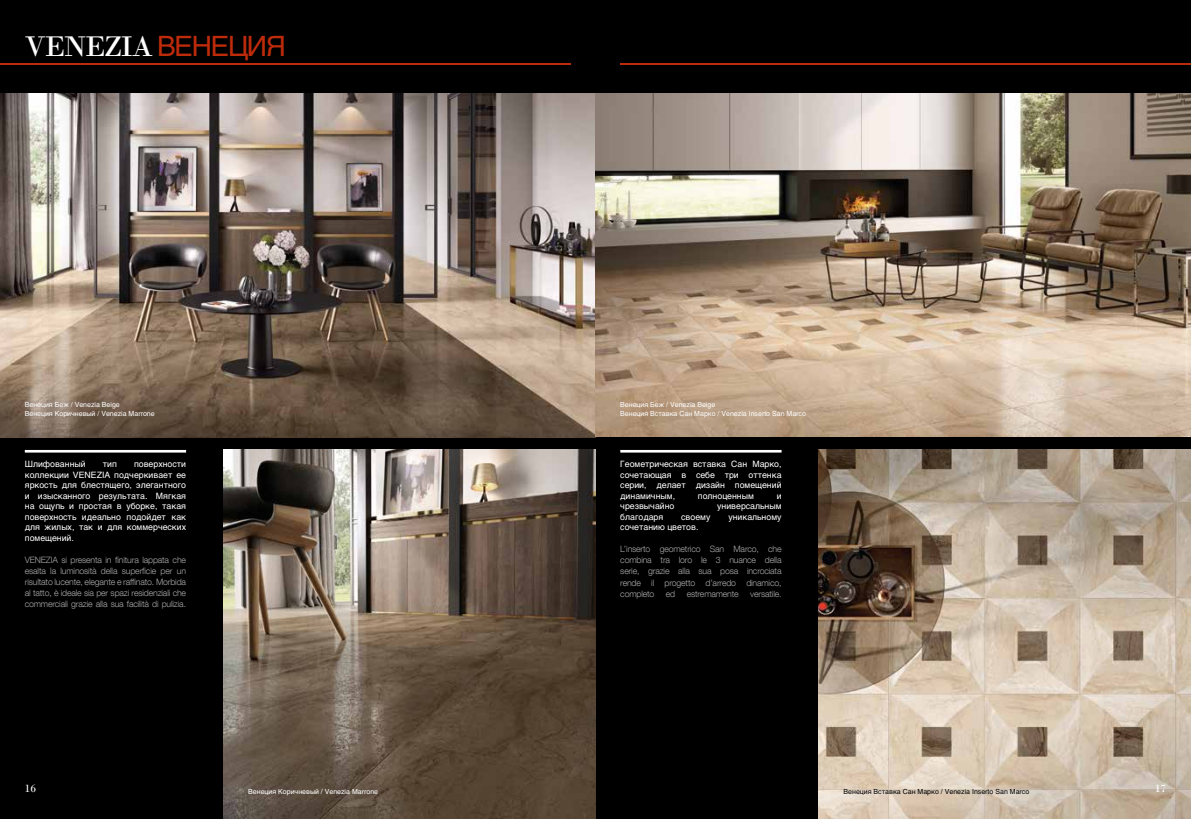
<style>
.page{position:relative;width:1191px;height:819px;background:#000}
.page>*{position:absolute;margin:0;border:0;box-sizing:border-box;transform-origin:0 0}
.t1{font:29.84px "Bodoni";letter-spacing:-.05em;color:#fff}
.t2{font:11.38px "Bodoni";color:#fff}
.t3{font:8.75px/10.5px "Helvetica Cyr Upright";color:#fff;text-align:justify}
.t4{font:300 8.75px/11.2px "Helvetica Neue LT Com";letter-spacing:-.02em;color:#a8a6a6;text-align:justify}
.t5{font:7px/8.4px "Helvetica Cyr Upright";color:#fff}
.t6{font:7px "Helvetica Cyr Upright";color:#000}
.s1{font-family:"Helvetica Cyr Upright";font-size:28.09px;color:#bd2b0b}
</style>
<div class="page">
<hr style="left:0;top:63px;width:570px;height:2px;background:#bd2b0b">
<hr style="left:620px;top:63px;width:571px;height:2px;background:#bd2b0b">
<img style="left:223px;top:450px;width:372px;height:369px">
<img style="left:0;top:93px;width:1191px;height:344px">
<hr style="left:25px;top:450px;width:161px;height:2px;background:#fff">
<img style="left:819px;top:450px;width:372px;height:369px">
<hr style="left:620px;top:450px;width:161px;height:2px;background:#fff">
<h1 class="t1" style="left:25px;top:29px;width:263px">VENEZIA <span class="s1">ВЕНЕЦИЯ</span></h1>
<p class="t5" style="left:25px;top:401px;width:131px">Венеция Беж / Venezia Beige<br>Венеция Коричневый / Venezia Marrone</p>
<p class="t5" style="left:620px;top:401px;width:187px">Венеция Беж / Venezia Beige<br>Венеция Вставка Сан Марко / Venezia Inserto San Marco</p>
<p class="t3" style="left:25px;top:459px;width:62px">Шлифованный</p>
<p class="t3" style="left:103px;top:459px;width:16px">тип</p>
<p class="t3" style="left:25px;top:459px;width:163px;text-indent:109px">поверхности коллекции VENEZIA подчеркивает ее яркость для блестящего, элегантного и изысканного результата. Мягкая на ощупь и простая в уборке, такая поверхность идеально подойдет как для жилых, так и для коммерческих помещений.</p>
<p class="t4" style="left:25px;top:553px;width:163px">VENEZIA si presenta in finitura lappata che esalta la luminosità della superficie per un risultato lucente, elegante e raffinato. Morbida al tatto, è ideale sia per spazi residenziali che commerciali grazie alla sua facilità di pulizia.</p>
<p class="t3" style="left:620px;top:459px;width:163px">Геометрическая вставка Сан Марко, сочетающая в себе три оттенка серии, делает дизайн помещений динамичным,</p>
<p class="t3" style="left:698px;top:490px;width:58px">полноценным</p>
<p class="t3" style="left:776px;top:490px;width:6px">и</p>
<p class="t3" style="left:620px;top:501px;width:56px">чрезвычайно</p>
<p class="t3" style="left:717px;top:501px;width:66px">универсальным</p>
<p class="t3" style="left:620px;top:511px;width:44px">благодаря</p>
<p class="t3" style="left:681px;top:511px;width:31px">своему</p>
<p class="t3" style="left:728px;top:511px;width:55px">уникальному</p>
<p class="t3" style="left:620px;top:522px;width:80px">сочетанию цветов.</p>
<p class="t4" style="left:620px;top:543px;width:163px">L’inserto geometrico San Marco, che combina tra loro le 3 nuance della serie, grazie alla sua posa incrociata rende il progetto d’arredo dinamico, completo</p>
<p class="t4" style="left:666px;top:588px;width:11px">ed</p>
<p class="t4" style="left:686px;top:588px;width:54px">estremamente</p>
<p class="t4" style="left:750px;top:588px;width:33px">versatile.</p>
<h2 class="t2" style="left:25px;top:781px;width:13px">16</h2>
<h2 class="t2" style="left:1155px;top:781px;width:13px">17</h2>
<p class="t5" style="left:248px;top:787px;width:131px">Венеция Коричневый / Venezia Marrone</p>
<p class="t6" style="left:843px;top:787px;width:187px">Венеция Вставка Сан Марко / Venezia Inserto San Marco</p>
</div>
